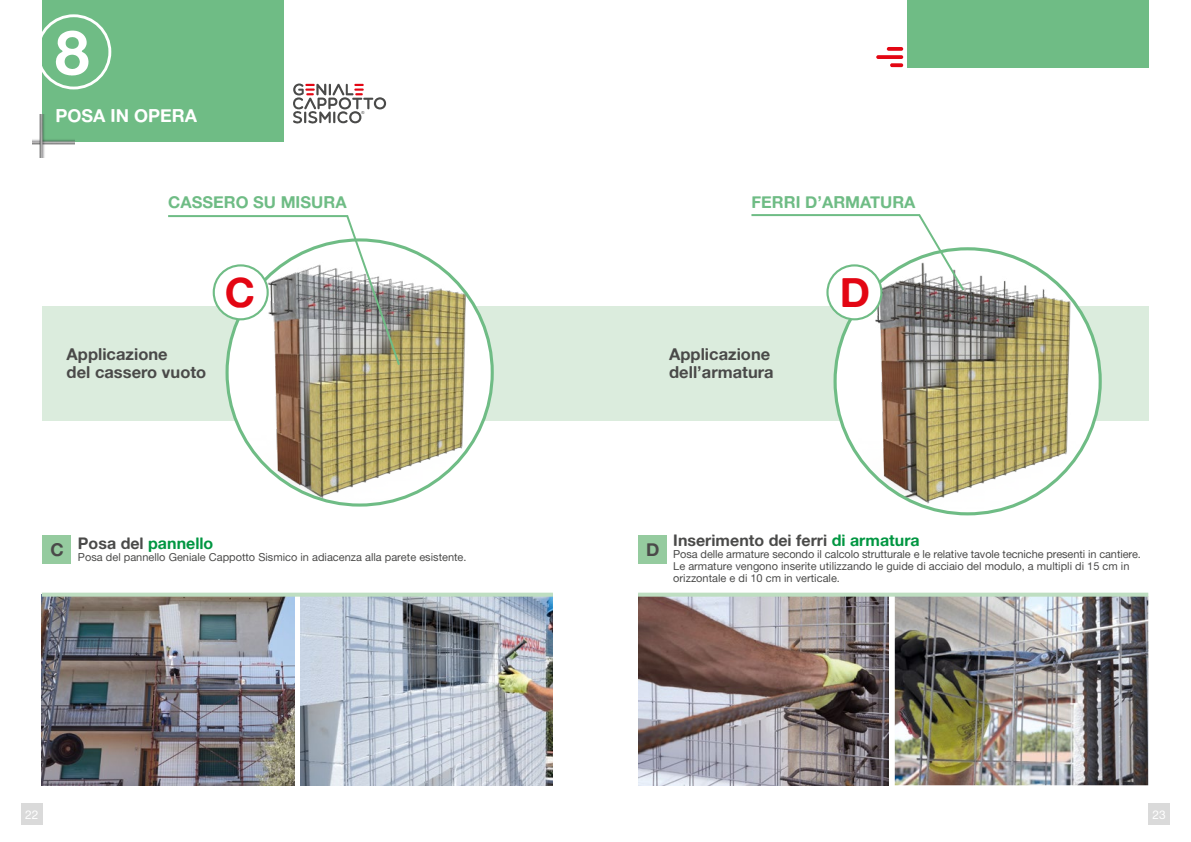
<style>
.page{position:relative;width:1191px;height:842px;background:#fff}
.page>*{position:absolute;margin:0;border:0;box-sizing:border-box;transform-origin:0 0}
.t1{font:61.9px "Alte Haas Grotesk Bold";color:#fff}
.t2{font:41px "Alte Haas Grotesk Bold";color:#e30613}
.t3{font:18px "Alte Haas Grotesk Bold";color:#fff}
.t4{font:18px "Alte Haas Grotesk Bold";color:#4a4a49}
.t5{font:16.5px/17.5px "Alte Haas Grotesk Bold";color:#4a4a49}
.t6{font:16.5px "Alte Haas Grotesk Bold";color:#6fbc85}
.t7{font:16px "Alte Haas Grotesk Bold";color:#4a4a49}
.t8{font:16px "Alte Haas Grotesk Bold";color:#009641}
.t9{font:12px "Alte Haas Grotesk";color:#fff}
.t10{font:11px/12px "Alte Haas Grotesk";color:#4a4a49}
.t11{font:4.1px "Arial";color:#4a4a49}
.s1{color:#4a4a49}
.s2{color:#009641}
</style>
<div class="page">
<div style="left:1148px;top:804px;width:21px;height:21px;background:#dadada"></div>
<div style="left:21px;top:804px;width:22px;height:21px;background:#dadada"></div>
<div style="left:907px;top:0;width:241px;height:67px;background:#6fbc85"></div>
<svg style="left:293px;top:83px;width:93px;height:41px"></svg>
<svg style="left:876px;top:47px;width:28px;height:20px"></svg>
<div style="left:43px;top:0;width:241px;height:141px;background:#6fbc85"></div>
<img style="left:33px;top:115px;width:19px;height:42px">
<div style="left:596px;top:306px;width:552px;height:115px;background:#dbecdd"></div>
<img style="left:835px;top:249px;width:265px;height:265px;border-radius:133px">
<svg style="left:751px;top:214px;width:215px;height:79px"></svg>
<div style="left:827px;top:265px;width:54px;height:54px;background:#fff;border-radius:50%"></div>
<div style="left:826px;top:264px;width:56px;height:56px;border:2px solid #6fbc85;border-radius:50%"></div>
<img style="left:638px;top:597px;width:250px;height:188px">
<img style="left:894px;top:597px;width:254px;height:188px">
<div style="left:638px;top:535px;width:28px;height:28px;background:#95cb9f"></div>
<svg style="left:638px;top:593px;width:510px;height:4px;background:#bcd9bf"></svg>
<div style="left:36px;top:14px;width:75px;height:75px;border:3px solid #fff;border-radius:50%"></div>
<div style="left:42px;top:306px;width:553px;height:115px;background:#dbecdd"></div>
<img style="left:227px;top:240px;width:265px;height:265px;border-radius:133px">
<svg style="left:168px;top:215px;width:233px;height:152px"></svg>
<div style="left:214px;top:265px;width:54px;height:54px;background:#fff;border-radius:50%"></div>
<div style="left:213px;top:264px;width:56px;height:56px;border:2px solid #6fbc85;border-radius:50%"></div>
<img style="left:42px;top:597px;width:252px;height:188px">
<img style="left:300px;top:597px;width:253px;height:188px">
<div style="left:43px;top:535px;width:28px;height:28px;background:#95cb9f"></div>
<svg style="left:42px;top:593px;width:511px;height:4px;background:#bbd8be"></svg>
<p class="t1" style="left:55px;top:14px;width:36px">8</p>
<p class="t3" style="left:55px;top:105px;width:143px">POSA IN OPERA</p>
<p class="t11" style="left:361px;top:110px;width:5px">®</p>
<p class="t6" style="left:168px;top:192px;width:180px">CASSERO SU MISURA</p>
<p class="t5" style="left:67px;top:345px;width:103px">Applicazione</p>
<p class="t5" style="left:67px;top:363px;width:141px">del cassero vuoto</p>
<p class="t2" style="left:225px;top:267px;width:32px">C</p>
<p class="t4" style="left:51px;top:538px;width:15px">C</p>
<p class="t8" style="left:78px;top:533px;width:137px"><span class="s1">Posa del</span> pannello</p>
<p class="t10" style="left:78px;top:551px;width:390px">Posa del pannello Geniale Cappotto Sismico in adiacenza alla parete esistente.</p>
<p class="t6" style="left:751px;top:192px;width:166px">FERRI D’ARMATURA</p>
<p class="t5" style="left:669px;top:345px;width:106px">Applicazione dell’armatura</p>
<p class="t2" style="left:840px;top:267px;width:32px">D</p>
<p class="t4" style="left:646px;top:538px;width:15px">D</p>
<p class="t7" style="left:673px;top:531px;width:248px">Inserimento dei ferri <span class="s2">di armatura</span></p>
<p class="t10" style="left:673px;top:548px;width:469px">Posa delle armature secondo il calcolo strutturale e le relative tavole tecniche presenti in cantiere.<br>Le armature vengono inserite utilizzando le guide di acciaio del modulo, a multipli di 15 cm in orizzontale e di 10 cm in verticale.</p>
<p class="t9" style="left:25px;top:807px;width:15px">22</p>
<p class="t9" style="left:1152px;top:807px;width:15px">23</p>
</div>
